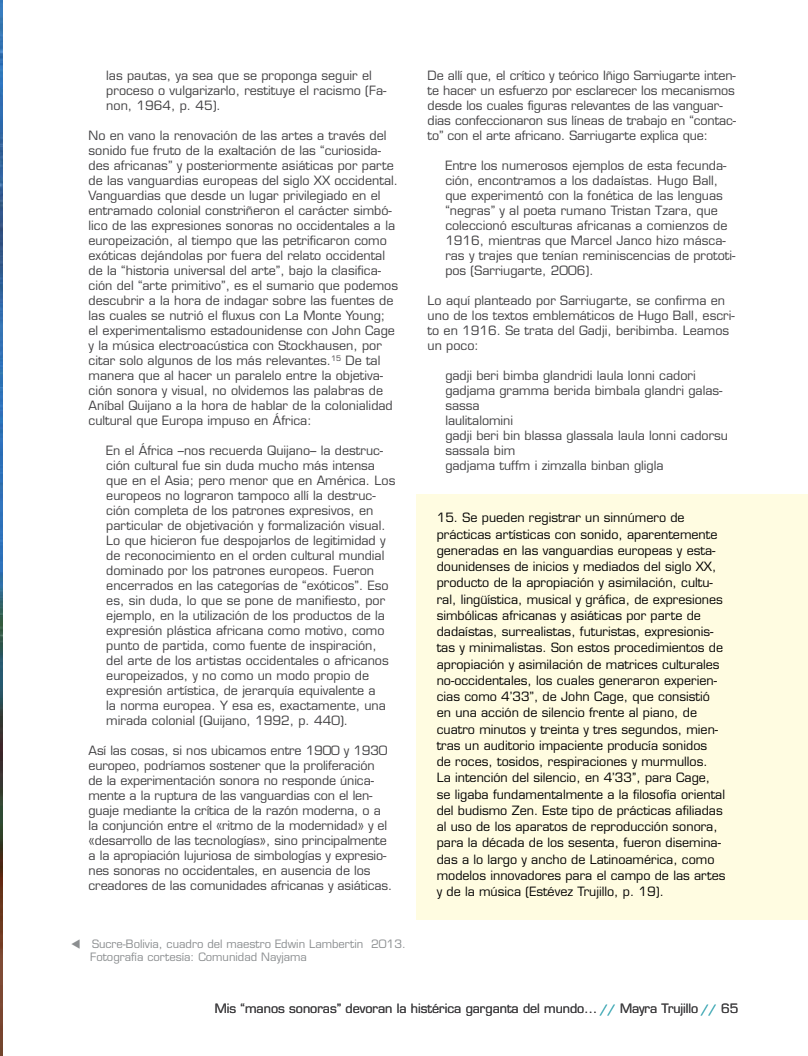
<style>
.page{position:relative;width:808px;height:1056px;background:#fff}
.page>*{position:absolute;margin:0;border:0;box-sizing:border-box;transform-origin:0 0}
.t1{font:12.5px/15px "Eurostile";color:#414042}
.t2{font:12.5px/16.2px "Eurostile";color:#000}
.t3{font:11.25px/13.8px "Eurostile";color:#8b8e90}
.s1{font-weight:700;color:#48acb8}
</style>
<div class="page">
<img style="left:0;top:0;width:2px;height:1056px">
<div style="left:417px;top:494px;width:391px;height:425px;background:#fffce1"></div>
<p class="t1" style="left:106px;top:68px;width:282px">las pautas, ya sea que se proponga seguir el proceso o vulgarizarlo, restituye el racismo (Fa&shy;non, 1964, p. 45).</p>
<p class="t1" style="left:89px;top:128px;width:311px">No en vano la renovación de las artes a través del sonido fue fruto de la exaltación de las “curiosida&shy;des africanas” y posteriormente asiáticas por parte de las vanguardias europeas del siglo XX occidental.<br>Vanguardias que desde un lugar privilegiado en el entramado colonial constriñeron el carácter simbó&shy;lico de las expresiones sonoras no occidentales a la europeización, al tiempo que las petrificaron como exóticas dejándolas por fuera del relato occidental de la “historia universal del arte”, bajo la clasifica&shy;ción del “arte primitivo”, es el sumario que podemos descubrir a la hora de indagar sobre las fuentes de las cuales se nutrió el fluxus con La Monte Young;<br>el experimentalismo estadounidense con John Cage y la música electroacústica con Stockhausen, por citar solo algunos de los más relevantes.<sup>15</sup> De tal manera que al hacer un paralelo entre la objetiva&shy;ción sonora y visual, no olvidemos las palabras de Aníbal Quijano a la hora de hablar de la colonialidad cultural que Europa impuso en África:</p>
<p class="t1" style="left:106px;top:443px;width:291px">En el África –nos recuerda Quijano– la destruc&shy;ción cultural fue sin duda mucho más intensa que en el Asia; pero menor que en América. Los europeos no lograron tampoco allí la destruc&shy;ción completa de los patrones expresivos, en particular de objetivación y formalización visual.<br>Lo que hicieron fue despojarlos de legitimidad y de reconocimiento en el orden cultural mundial dominado por los patrones europeos. Fueron encerrados en las categorías de “exóticos”. Eso es, sin duda, lo que se pone de manifiesto, por ejemplo, en la utilización de los productos de la expresión plástica africana como motivo, como punto de partida, como fuente de inspiración, del arte de los artistas occidentales o africanos europeizados, y no como un modo propio de expresión artística, de jerarquía equivalente a<br>la norma europea. Y esa es, exactamente, una mirada colonial (Quijano, 1992, p. 440).</p>
<p class="t1" style="left:89px;top:743px;width:305px">Así las cosas, si nos ubicamos entre 1900 y 1930 europeo, podríamos sostener que la proliferación<br>de la experimentación sonora no responde única&shy;mente a la ruptura de las vanguardias con el len&shy;guaje mediante la crítica de la razón moderna, o a la conjunción entre el «ritmo de la modernidad» y el «desarrollo de las tecnologías», sino principalmente a la apropiación lujuriosa de simbologías y expresio&shy;nes sonoras no occidentales, en ausencia de los creadores de las comunidades africanas y asiáticas.</p>
<p class="t3" style="left:90px;top:937px;width:317px;text-indent:-19px">▼ Sucre-Bolivia, cuadro del maestro Edwin Lambertin 2013.<br>Fotografía cortesía: Comunidad Nayjama</p>
<p class="t1" style="left:428px;top:68px;width:310px">De allí que, el crítico y teórico Iñigo Sarriugarte inten&shy;te hacer un esfuerzo por esclarecer los mecanismos desde los cuales figuras relevantes de las vanguar&shy;dias confeccionaron sus líneas de trabajo en “contac&shy;to” con el arte africano. Sarriugarte explica que:</p>
<p class="t1" style="left:445px;top:158px;width:292px">Entre los numerosos ejemplos de esta fecunda&shy;ción, encontramos a los dadaístas. Hugo Ball, que experimentó con la fonética de las lenguas “negras” y al poeta rumano Tristan Tzara, que coleccionó esculturas africanas a comienzos de 1916, mientras que Marcel Janco hizo másca&shy;ras y trajes que tenían reminiscencias de prototi&shy;pos (Sarriugarte, 2006).</p>
<p class="t1" style="left:428px;top:293px;width:309px">Lo aquí planteado por Sarriugarte, se confirma en uno de los textos emblemáticos de Hugo Ball, escri&shy;to en 1916. Se trata del Gadji, beribimba. Leamos un poco:</p>
<p class="t1" style="left:445px;top:368px;width:284px">gadji beri bimba glandridi laula lonni cadori gadjama gramma berida bimbala glandri galas&shy;sassa<br>laulitalomini<br>gadji beri bin blassa glassala laula lonni cadorsu sassala bim<br>gadjama tuffm i zimzalla binban gligla</p>
<p class="t2" style="left:437px;top:510px;width:290px">15. Se pueden registrar un sinnúmero de prácticas artísticas con sonido, aparentemente generadas en las vanguardias europeas y esta&shy;dounidenses de inicios y mediados del siglo XX, producto de la apropiación y asimilación, cultu&shy;ral, lingüística, musical y gráfica, de expresiones simbólicas africanas y asiáticas por parte de dadaístas, surrealistas, futuristas, expresionis&shy;tas y minimalistas. Son estos procedimientos de apropiación y asimilación de matrices culturales no-occidentales, los cuales generaron experien&shy;cias como 4’33’’, de John Cage, que consistió en una acción de silencio frente al piano, de cuatro minutos y treinta y tres segundos, mien&shy;tras un auditorio impaciente producía sonidos<br>de roces, tosidos, respiraciones y murmullos.<br>La intención del silencio, en 4’33’’, para Cage, se ligaba fundamentalmente a la filosofía oriental del budismo Zen. Este tipo de prácticas afiliadas al uso de los aparatos de reproducción sonora, para la década de los sesenta, fueron disemina&shy;das a lo largo y ancho de Latinoamérica, como modelos innovadores para el campo de las artes y de la música (Estévez Trujillo, p. 19).</p>
<p class="t1" style="left:215px;top:1001px;width:525px">Mis “manos sonoras” devoran la histérica garganta del mundo... <span class="s1">//</span> Mayra Trujillo <span class="s1">//</span> 65</p>
</div>
